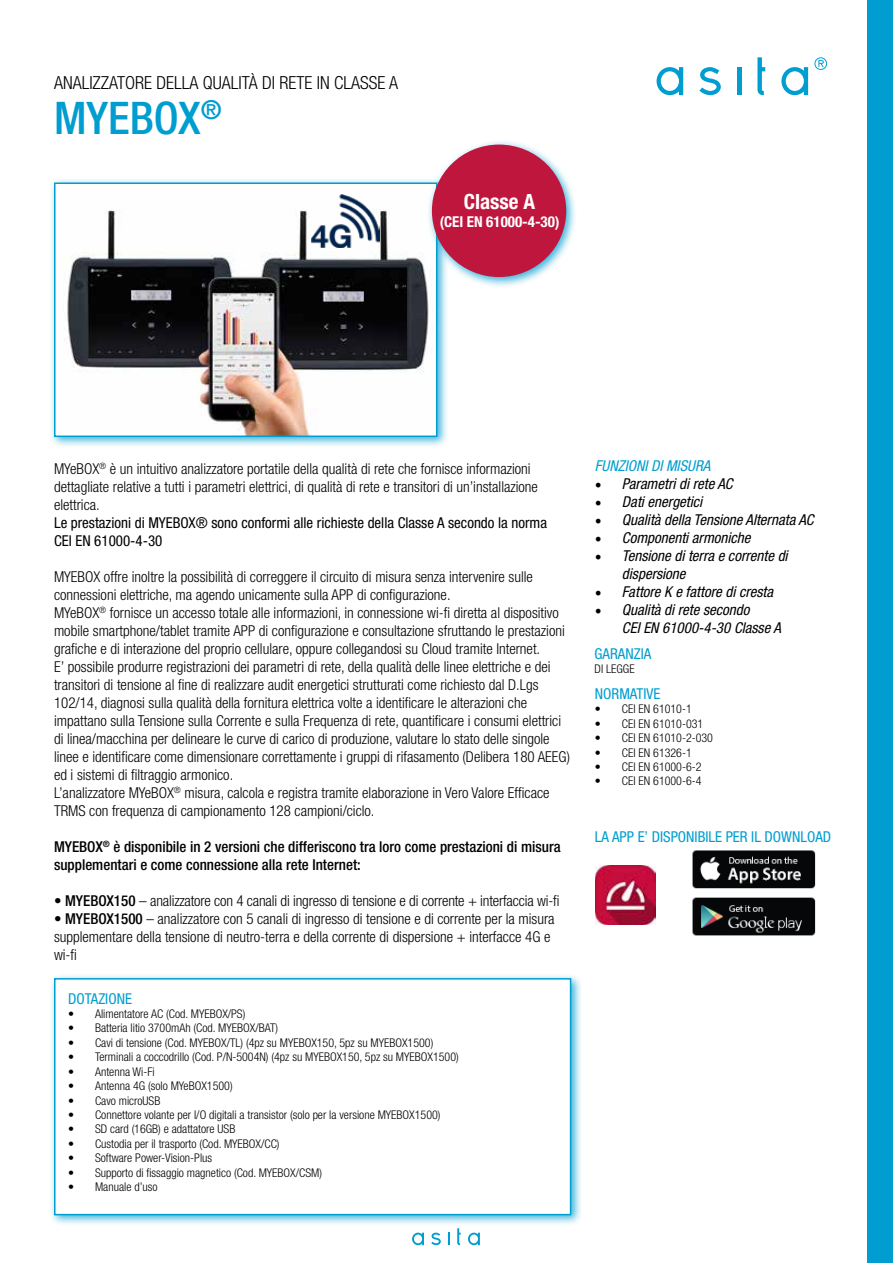
<style>
.page{position:relative;width:893px;height:1263px;background:#fff}
.page>*{position:absolute;margin:0;border:0;box-sizing:border-box;transform-origin:0 0}
.t1{font:500 condensed 45px "Helvetica Neue LT Std";color:#009dd0}
.t2{font:700 condensed 21px "Helvetica Neue LT Std";color:#fff}
.t3{font:300 condensed 18px "Helvetica Neue LT Std";color:#000}
.t4{font:300 condensed 15px/18px "Helvetica Neue LT Std";color:#000}
.t5{font:italic condensed 15px/18px "Helvetica Neue LT Std";color:#000}
.t6{font:500 condensed 15px/18px "Helvetica Neue LT Std";color:#000}
.t7{font:condensed 15px/18px "Helvetica Neue LT Std";color:#000}
.t8{font:condensed 15px "Helvetica Neue LT Std";color:#009dd0}
.t9{font:700 condensed 15px "Helvetica Neue LT Std";color:#fff}
.t10{font:italic condensed 15px "Helvetica Neue LT Std";color:#009dd0}
.t11{font:300 condensed 12px "Helvetica Neue LT Std";color:#000}
.s1{font-weight:500}
.s2{font-weight:400}
.s3{font-family:"Minion Pro";font-style:normal;font-stretch:normal;font-size:18px}
</style>
<div class="page">
<div style="left:49px;top:177px;width:399px;height:271px;background:#009dd0;opacity:.75"></div>
<img style="left:62px;top:185px;width:372px;height:249px">
<div style="left:54px;top:182px;width:383px;height:255px;border:2px solid #009dd0"></div>
<div style="left:427px;top:139px;width:150px;height:149px;background:#009dd0;opacity:.75"></div>
<div style="left:432px;top:145px;width:134px;height:132px;background:#bf163d;border-radius:50%"></div>
<img style="left:595px;top:865px;width:60px;height:60px">
<img style="left:655px;top:850px;width:161px;height:86px">
<div style="left:49px;top:973px;width:533px;height:254px;background:#009dd0;opacity:.75"></div>
<div style="left:54px;top:978px;width:517px;height:237px;background:#fff;border:2px solid #009dd0"></div>
<svg style="left:657px;top:67px;width:26px;height:28px"></svg>
<svg style="left:699px;top:67px;width:22px;height:28px"></svg>
<hr style="left:737px;top:67px;width:4px;height:28px;background:#009dd0">
<svg style="left:757px;top:57px;width:8px;height:38px"></svg>
<svg style="left:781px;top:67px;width:27px;height:28px"></svg>
<svg style="left:814px;top:57px;width:13px;height:13px"></svg>
<svg style="left:412px;top:1232px;width:12px;height:13px"></svg>
<svg style="left:431px;top:1232px;width:10px;height:13px"></svg>
<svg style="left:448px;top:1233px;width:2px;height:12px"></svg>
<svg style="left:457px;top:1228px;width:4px;height:17px"></svg>
<svg style="left:468px;top:1232px;width:12px;height:13px"></svg>
<div style="left:867px;top:0;width:26px;height:1263px;background:#009dd0"></div>
<img style="left:311px;top:195px;width:68px;height:53px">
<p class="t3" style="left:54px;top:72px;width:346px">ANALIZZATORE DELLA QUALITÀ DI RETE IN CLASSE A</p>
<h1 class="t1" style="left:54px;top:91px;width:169px">MYEBOX<sup>®</sup></h1>
<h2 class="t2" style="left:464px;top:189px;width:73px">Classe A</h2>
<p class="t9" style="left:440px;top:213px;width:121px">(CEI EN 61000-4-30)</p>
<p class="t4" style="left:54px;top:459px;width:485px">MYeBOX<sup>®</sup> è un intuitivo analizzatore portatile della qualità di rete che fornisce informazioni dettagliate relative a tutti i parametri elettrici, di qualità di rete e transitori di un’installazione elettrica.</p>
<p class="t7" style="left:54px;top:513px;width:494px">Le prestazioni di MYEBOX® sono conformi alle richieste della Classe A secondo la norma<br>CEI EN 61000-4-30</p>
<p class="t4" style="left:54px;top:567px;width:517px">MYEBOX offre inoltre la possibilità di correggere il circuito di misura senza intervenire sulle connessioni elettriche, ma agendo unicamente sulla APP di configurazione.<br>MYeBOX<sup>®</sup> fornisce un accesso totale alle informazioni, in connessione wi-fi diretta al dispositivo mobile smartphone/tablet tramite APP di configurazione e consultazione sfruttando le prestazioni grafiche e di interazione del proprio cellulare, oppure collegandosi su Cloud tramite Internet.<br>E’ possibile produrre registrazioni dei parametri di rete, della qualità delle linee elettriche e dei transitori di tensione al fine di realizzare audit energetici strutturati come richiesto dal D.Lgs 102/14, diagnosi sulla qualità della fornitura elettrica volte a identificare le alterazioni che impattano sulla Tensione sulla Corrente e sulla Frequenza di rete, quantificare i consumi elettrici di linea/macchina per delineare le curve di carico di produzione, valutare lo stato delle singole linee e identificare come dimensionare correttamente i gruppi di rifasamento (Delibera 180 AEEG) ed i sistemi di filtraggio armonico.<br>L’analizzatore MYeBOX<sup>®</sup> misura, calcola e registra tramite elaborazione in Vero Valore Efficace TRMS con frequenza di campionamento 128 campioni/ciclo.</p>
<p class="t6" style="left:54px;top:837px;width:508px">MYEBOX<sup>®</sup> è disponibile in 2 versioni che differiscono tra loro come prestazioni di misura supplementari e come connessione alla rete Internet:</p>
<p class="t4" style="left:54px;top:891px;width:507px"><span class="s1">• MYEBOX150</span> – analizzatore con 4 canali di ingresso di tensione e di corrente + interfaccia wi-fi</p>
<p class="t4" style="left:54px;top:909px;width:502px"><span class="s2">•</span> <span class="s1">MYEBOX1500</span> – analizzatore con 5 canali di ingresso di tensione e di corrente per la misura supplementare della tensione di neutro-terra e della corrente di dispersione + interfacce 4G e wi-fi</p>
<p class="t8" style="left:68px;top:990px;width:65px">DOTAZIONE</p>
<p class="t11" style="left:68px;top:1007px;width:179px">• Alimentatore AC (Cod. MYEBOX/PS)</p>
<p class="t11" style="left:68px;top:1021px;width:211px">• Batteria litio 3700mAh (Cod. MYEBOX/BAT)</p>
<p class="t11" style="left:68px;top:1036px;width:367px">• Cavi di tensione (Cod. MYEBOX/TL) (4pz su MYEBOX150, 5pz su MYEBOX1500)</p>
<p class="t11" style="left:68px;top:1050px;width:392px">• Terminali a coccodrillo (Cod. P/N-5004N) (4pz su MYEBOX150, 5pz su MYEBOX1500)</p>
<p class="t11" style="left:68px;top:1064px;width:88px">• Antenna Wi-Fi</p>
<p class="t11" style="left:68px;top:1079px;width:166px">• Antenna 4G (solo MYeBOX1500)</p>
<p class="t11" style="left:68px;top:1093px;width:94px">• Cavo microUSB</p>
<p class="t11" style="left:68px;top:1108px;width:374px">• Connettore volante per I/O digitali a transistor (solo per la versione MYEBOX1500)</p>
<p class="t11" style="left:68px;top:1122px;width:169px">• SD card (16GB) e adattatore USB</p>
<p class="t11" style="left:68px;top:1136px;width:213px">• Custodia per il trasporto (Cod. MYEBOX/CC)</p>
<p class="t11" style="left:68px;top:1151px;width:146px">• Software Power-Vision-Plus</p>
<p class="t11" style="left:68px;top:1165px;width:255px">• Supporto di fissaggio magnetico (Cod. MYEBOX/CSM)</p>
<p class="t11" style="left:68px;top:1180px;width:91px">• Manuale d’uso</p>
<p class="t10" style="left:595px;top:457px;width:117px">FUNZIONI DI MISURA</p>
<p class="t5" style="left:595px;top:475px;width:139px"><span class="s3">•</span> Parametri di rete AC</p>
<p class="t5" style="left:595px;top:493px;width:109px"><span class="s3">•</span> Dati energetici</p>
<p class="t5" style="left:595px;top:511px;width:220px"><span class="s3">•</span> Qualità della Tensione Alternata AC</p>
<p class="t5" style="left:595px;top:529px;width:157px"><span class="s3">•</span> Componenti armoniche</p>
<p class="t5" style="left:622px;top:547px;width:167px;text-indent:-27px"><span class="s3">•</span> Tensione di terra e corrente di dispersione</p>
<p class="t5" style="left:595px;top:583px;width:180px"><span class="s3">•</span> Fattore K e fattore di cresta</p>
<p class="t5" style="left:622px;top:601px;width:160px;text-indent:-27px"><span class="s3">•</span> Qualità di rete secondo<br>CEI EN 61000-4-30 Classe A</p>
<p class="t8" style="left:595px;top:645px;width:58px">GARANZIA</p>
<p class="t11" style="left:595px;top:662px;width:42px">DI LEGGE</p>
<p class="t8" style="left:595px;top:685px;width:67px">NORMATIVE</p>
<p class="t11" style="left:595px;top:702px;width:98px">• CEI EN 61010-1</p>
<p class="t11" style="left:595px;top:717px;width:110px">• CEI EN 61010-031</p>
<p class="t11" style="left:595px;top:731px;width:120px">• CEI EN 61010-2-030</p>
<p class="t11" style="left:595px;top:745px;width:98px">• CEI EN 61326-1</p>
<p class="t11" style="left:595px;top:760px;width:108px">• CEI EN 61000-6-2</p>
<p class="t11" style="left:595px;top:774px;width:108px">• CEI EN 61000-6-4</p>
<p class="t8" style="left:595px;top:828px;width:238px">LA APP E’ DISPONIBILE PER IL DOWNLOAD</p>
</div>
